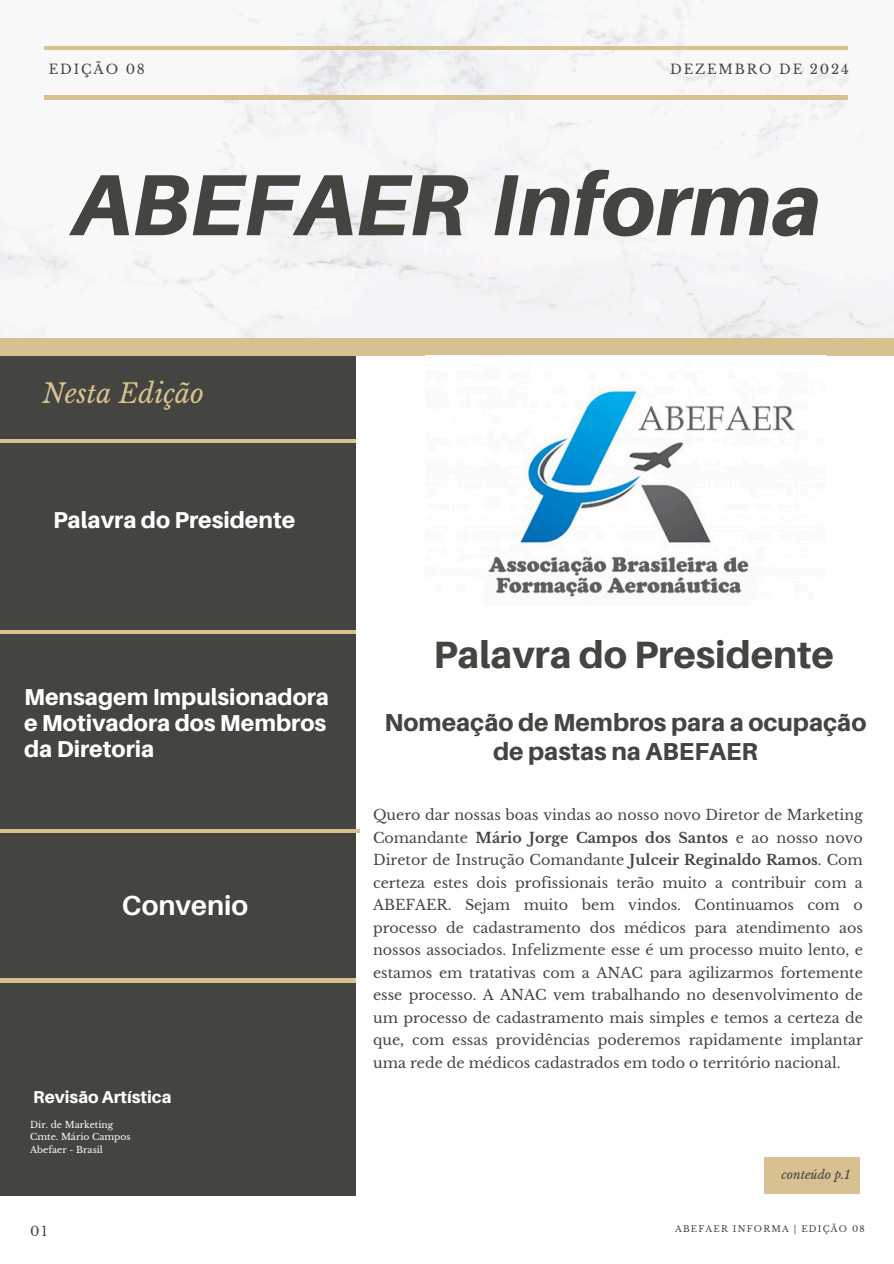
<style>
.page{position:relative;width:894px;height:1264px;background:#fff}
.page>*{position:absolute;margin:0;border:0;box-sizing:border-box;transform-origin:0 0}
.t1{font:italic 800 86.85px "Aileron";color:#444440}
.t2{font:800 38.1px "Aileron";color:#444440}
.t3{font:700 27.6px "Aileron";color:#fff}
.t4{font:italic 26.4px "Libre Baskerville";color:#d7c190}
.t5{font:800 24.6px/28.2px "Aileron";color:#444440;text-align:center}
.t6{font:800 23.1px/25.8px "Aileron";color:#fff}
.t7{font:800 17.1px "Aileron";color:#fff}
.t8{font:14.25px/22.5px "Libre Baskerville";color:#444440;text-align:justify}
.t9{font:13.2px "Libre Baskerville";letter-spacing:.14em;color:#444440}
.t10{font:italic 12px "Libre Baskerville";color:#444440}
.t11{font:9.15px "Libre Baskerville";color:#fff}
.t12{font:8.7px "Libre Baskerville";letter-spacing:.14em;color:#444440}
.s1{font-weight:700}
</style>
<div class="page">
<div style="left:0;top:343px;width:355px;height:852px;background:#444440"></div>
<hr style="left:0;top:630px;width:355px;height:3px;background:#d7c190">
<hr style="left:0;top:978px;width:355px;height:4px;background:#d7c190">
<hr style="left:0;top:439px;width:355px;height:3px;background:#d7c190">
<hr style="left:45px;top:96px;width:802px;height:3px;background:#d7c190">
<hr style="left:45px;top:47px;width:802px;height:3px;background:#d7c190">
<div style="left:0;top:338px;width:893px;height:17px;background:#d7c190"></div>
<div style="left:764px;top:1157px;width:96px;height:36px;background:#d7c190"></div>
<img style="left:488px;top:389px;width:307px;height:208px">
<hr style="left:0;top:829px;width:359px;height:4px;background:#d7c190">
<h5 class="t9" style="left:49px;top:61px;width:98px">EDIÇÃO 08</h5>
<h5 class="t9" style="left:670px;top:61px;width:180px">DEZEMBRO DE 2024</h5>
<h3 class="t1" style="left:72px;top:151px;width:749px">ABEFAER Informa</h3>
<p class="t4" style="left:42px;top:377px;width:163px">Nesta Edição</p>
<p class="t6" style="left:53px;top:506px;width:244px">Palavra do Presidente</p>
<p class="t6" style="left:24px;top:683px;width:306px">Mensagem Impulsionadora e Motivadora dos Membros da Diretoria</p>
<p class="t3" style="left:122px;top:888px;width:128px">Convenio</p>
<h1 class="t7" style="left:33px;top:1086px;width:140px">Revisão Artística</h1>
<p class="t11" style="left:30px;top:1118px;width:84px">Dir. de Marketing</p>
<p class="t11" style="left:30px;top:1131px;width:102px">Cmte. Mário Campos</p>
<h4 class="t11" style="left:30px;top:1144px;width:74px">Abefaer - Brasil</h4>
<p class="t2" style="left:433px;top:631px;width:402px">Palavra do Presidente</p>
<p class="t5" style="left:384px;top:708px;width:483px">Nomeação de Membros para a ocupação de pastas na ABEFAER</p>
<p class="t8" style="left:373px;top:803px;width:491px">Quero dar nossas boas vindas ao nosso novo Diretor de Marketing Comandante <span class="s1">Mário Jorge Campos dos Santos</span> e ao nosso novo Diretor de Instrução Comandante <span class="s1">Julceir Reginaldo Ramos</span>. Com certeza estes dois profissionais terão muito a contribuir com a ABEFAER. Sejam muito bem vindos. Continuamos com o processo de cadastramento dos médicos para atendimento aos nossos associados. Infelizmente esse é um processo muito lento, e estamos em tratativas com a ANAC para agilizarmos fortemente esse processo. A ANAC vem trabalhando no desenvolvimento de um processo de cadastramento mais simples e temos a certeza de que, com essas providências poderemos rapidamente implantar uma rede de médicos cadastrados em todo o território nacional.</p>
<h6 class="t10" style="left:781px;top:1167px;width:70px">conteúdo p.1</h6>
<p class="t9" style="left:30px;top:1223px;width:19px">01</p>
<p class="t12" style="left:675px;top:1223px;width:191px">ABEFAER INFORMA | EDIÇÃO 08</p>
</div>
